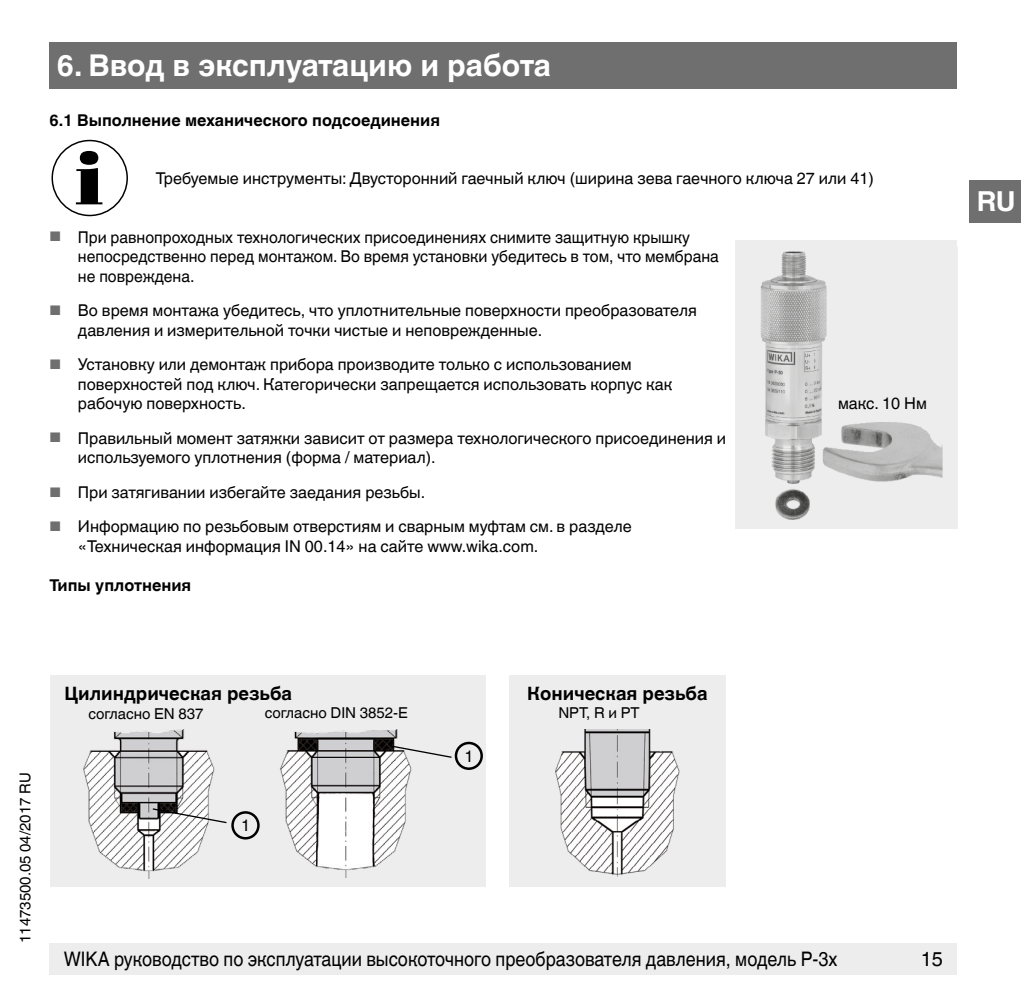
<style>
.page{position:relative;width:1021px;height:1007px;background:#fff}
.page>*{position:absolute;margin:0;border:0;box-sizing:border-box;transform-origin:0 0}
.t1{font:700 30px "Helvetica World";color:#fff}
.t2{font:700 27.5px "Helvetica World";color:#fff}
.t3{font:20px "Helvetica World";color:#000;scale:.9 1}
.t4{font:20px "Helvetica World";color:#000}
.t5{font:700 18.5px "Helvetica World";color:#000}
.t6{font:16.25px/19.5px "Helvetica World";color:#000}
.t7{font:700 16.25px "Helvetica World";color:#000}
.t8{font:15px "Helvetica World";color:#000}
.s1{font-size:13.75px;color:#706f6f}
</style>
<div class="page">
<div style="left:50px;top:943px;width:907px;height:31px;background:#ededed"></div>
<div style="left:50px;top:43px;width:907px;height:46px;background:#706f6f"></div>
<div style="left:969px;top:180px;width:51px;height:42px;background:#706f6f"></div>
<svg style="left:76px;top:151px;width:26px;height:53px"></svg>
<div style="left:51px;top:140px;width:77px;height:76px;border:1px solid #000;border-radius:50%"></div>
<div style="left:735px;top:240px;width:222px;height:288px;background:#ededed"></div>
<img style="left:760px;top:251px;width:183px;height:269px">
<div style="left:50px;top:675px;width:435px;height:212px;background:#ededed"></div>
<div style="left:509px;top:675px;width:217px;height:212px;background:#ededed"></div>
<img style="left:83px;top:729px;width:132px;height:149px">
<img style="left:280px;top:729px;width:132px;height:148px">
<img style="left:555px;top:729px;width:125px;height:148px">
<svg style="left:389px;top:744px;width:63px;height:14px"></svg>
<svg style="left:151px;top:807px;width:76px;height:17px"></svg>
<div style="left:231px;top:811px;width:29px;height:28px;border:2px solid #000;border-radius:50%"></div>
<div style="left:455px;top:741px;width:28px;height:28px;border:2px solid #000;border-radius:50%"></div>
<h1 class="t1" style="left:57px;top:48px;width:495px">6. Ввод в эксплуатацию и работа</h1>
<p class="t7" style="left:50px;top:110px;width:392px">6.1 Выполнение механического подсоединения</p>
<p class="t6" style="left:156px;top:169px;width:719px">Требуемые инструменты: Двусторонний гаечный ключ (ширина зева гаечного ключа 27 или 41)</p>
<p class="t6" style="left:78px;top:227px;width:642px;text-indent:-28px"><span class="s1">■</span> При равнопроходных технологических присоединениях снимите защитную крышку непосредственно перед монтажом. Во время установки убедитесь в том, что мембрана не повреждена.</p>
<p class="t6" style="left:78px;top:301px;width:620px;text-indent:-28px"><span class="s1">■</span> Во время монтажа убедитесь, что уплотнительные поверхности преобразователя давления и измерительной точки чистые и неповрежденные.</p>
<p class="t6" style="left:78px;top:355px;width:596px;text-indent:-28px"><span class="s1">■</span> Установку или демонтаж прибора производите только с использованием поверхностей под ключ. Категорически запрещается использовать корпус как рабочую поверхность.</p>
<p class="t6" style="left:78px;top:428px;width:649px;text-indent:-28px"><span class="s1">■</span> Правильный момент затяжки зависит от размера технологического присоединения и используемого уплотнения (форма / материал).</p>
<p class="t6" style="left:50px;top:482px;width:377px"><span class="s1">■</span> При затягивании избегайте заедания резьбы.</p>
<p class="t6" style="left:78px;top:517px;width:555px;text-indent:-28px"><span class="s1">■</span> Информацию по резьбовым отверстиям и сварным муфтам см. в разделе «Техническая информация IN 00.14» на сайте www.wika.com.</p>
<p class="t7" style="left:50px;top:575px;width:143px">Типы уплотнения</p>
<p class="t6" style="left:838px;top:394px;width:90px">макс. 10 Нм</p>
<p class="t8" style="left:17px;top:943px;width:172px;rotate:-90deg">11473500.05 04/2017 RU</p>
<p class="t5" style="left:65px;top:682px;width:229px">Цилиндрическая резьба</p>
<p class="t5" style="left:527px;top:682px;width:182px">Коническая резьба</p>
<p class="t8" style="left:88px;top:705px;width:117px">согласно EN 837</p>
<p class="t8" style="left:265px;top:703px;width:145px">согласно DIN 3852-E</p>
<p class="t8" style="left:558px;top:703px;width:83px">NPT, R и PT</p>
<p class="t6" style="left:241px;top:815px;width:11px">1</p>
<p class="t6" style="left:464px;top:746px;width:11px">1</p>
<p class="t3" style="left:64px;top:947px;width:861px">WIKA руководство по эксплуатации высокоточного преобразователя давления, модель P-3x</p>
<p class="t4" style="left:920px;top:947px;width:24px">15</p>
<h2 class="t2" style="left:976px;top:185px;width:41px">RU</h2>
</div>
